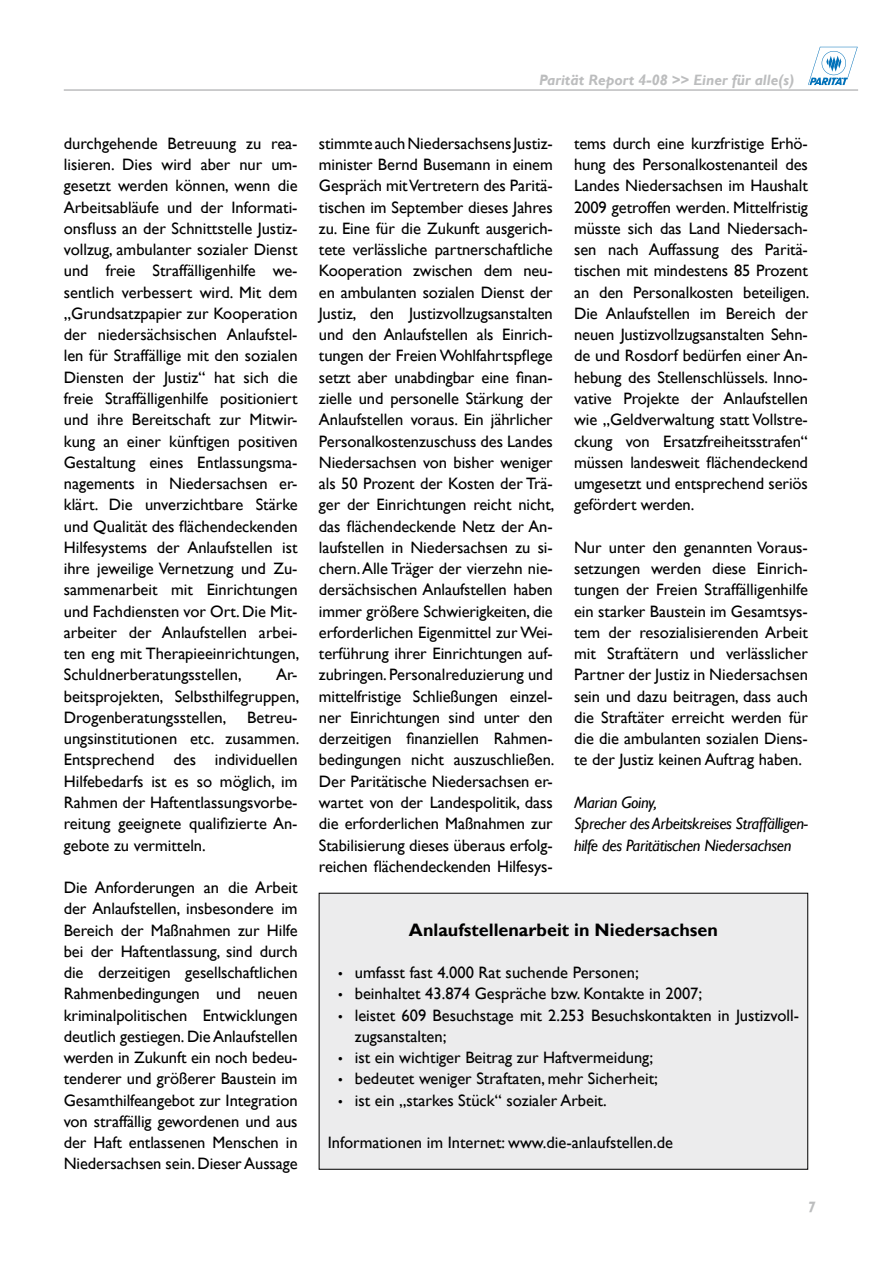
<style>
.page{position:relative;width:893px;height:1263px;background:#fff}
.page>*{position:absolute;margin:0;border:0;box-sizing:border-box;transform-origin:0 0}
.t1{font:700 18px "Gill Sans";color:#000}
.t2{font:16.5px/21.3px "Gill Sans";color:#000;text-align:justify}
.t3{font:italic 16.5px/21.3px "Gill Sans";letter-spacing:-.02em;color:#000}
.t4{font:16.5px/21.3px "Myriad Pro";color:#000;text-align:justify}
.t5{font:italic 700 15px "Gill Sans";color:#bcbdbe}
</style>
<div class="page">
<svg style="left:808px;top:47px;width:50px;height:38px"></svg>
<hr style="left:64px;top:89px;width:794px;height:2px;background:#bcbdbe">
<div style="left:319px;top:893px;width:489px;height:276px;background:#ececed"></div>
<p class="t5" style="left:539px;top:71px;width:257px">Parität Report 4-08 &gt;&gt; Einer für alle(s)</p>
<p class="t2" style="left:64px;top:133px;width:237px">durchgehende Betreuung zu rea&shy;lisieren. Dies wird aber nur um&shy;gesetzt werden können, wenn die Arbeitsabläufe und der Informati&shy;onsfluss an der Schnittstelle Justiz&shy;vollzug, ambulanter sozialer Dienst und freie Straffälligenhilfe we&shy;sentlich verbessert wird. Mit dem „Grundsatzpapier zur Kooperation der niedersächsischen Anlaufstel&shy;len für Straffällige mit den sozialen Diensten der Justiz“ hat sich die freie Straffälligenhilfe positioniert und ihre Bereitschaft zur Mitwir&shy;kung an einer künftigen positiven Gestaltung eines Entlassungsma&shy;nagements in Niedersachsen er&shy;klärt. Die unverzichtbare Stärke und Qualität des flächendeckenden Hilfesystems der Anlaufstellen ist ihre jeweilige Vernetzung und Zu&shy;sammenarbeit mit Einrichtungen und Fachdiensten vor Ort. Die Mit&shy;arbeiter der Anlaufstellen arbei&shy;ten eng mit Therapieeinrichtungen, Schuldnerberatungsstellen,</p>
<p class="t2" style="left:64px;top:664px;width:237px;text-indent:212px">Ar&shy;beitsprojekten, Selbsthilfegruppen, Drogenberatungsstellen,</p>
<p class="t2" style="left:64px;top:707px;width:237px;text-indent:183px">Betreu&shy;ungsinstitutionen etc. zusammen.<br>Entsprechend des individuellen Hilfebedarfs ist es so möglich, im Rahmen der Haftentlassungsvorbe&shy;reitung geeignete qualifizierte An&shy;gebote zu vermitteln.</p>
<p class="t2" style="left:64px;top:877px;width:235px">Die Anforderungen an die Arbeit der Anlaufstellen, insbesondere im Bereich der Maßnahmen zur Hilfe bei der Haftentlassung, sind durch die derzeitigen gesellschaftlichen Rahmenbedingungen und neuen kriminalpolitischen Entwicklungen deutlich gestiegen. Die Anlaufstellen werden in Zukunft ein noch bedeu&shy;tenderer und größerer Baustein im Gesamthilfeangebot zur Integration von straffällig gewordenen und aus der Haft entlassenen Menschen in Niedersachsen sein. Dieser Aussage</p>
<p class="t2" style="left:319px;top:133px;width:237px">stimmte auch Niedersachsens Justiz&shy;minister Bernd Busemann in einem Gespräch mit Vertretern des Paritä&shy;tischen im September dieses Jahres zu. Eine für die Zukunft ausgerich&shy;tete verlässliche partnerschaftliche Kooperation zwischen dem neu&shy;en ambulanten sozialen Dienst der Justiz, den Justizvollzugsanstalten und den Anlaufstellen als Einrich&shy;tungen der Freien Wohlfahrtspflege setzt aber unabdingbar eine finan&shy;zielle und personelle Stärkung der Anlaufstellen voraus. Ein jährlicher Personalkostenzuschuss des Landes Niedersachsen von bisher weniger als 50 Prozent der Kosten der Trä&shy;ger der Einrichtungen reicht nicht, das flächendeckende Netz der An&shy;laufstellen in Niedersachsen zu si&shy;chern. Alle Träger der vierzehn nie&shy;dersächsischen Anlaufstellen haben immer größere Schwierigkeiten, die erforderlichen Eigenmittel zur Wei&shy;terführung ihrer Einrichtungen auf&shy;zubringen. Personalreduzierung und mittelfristige Schließungen einzel&shy;ner Einrichtungen sind unter den derzeitigen finanziellen Rahmen&shy;bedingungen nicht auszuschließen.<br>Der Paritätische Niedersachsen er&shy;wartet von der Landespolitik, dass die erforderlichen Maßnahmen zur Stabilisierung dieses überaus erfolg&shy;reichen flächendeckenden Hilfesys-</p>
<p class="t2" style="left:574px;top:133px;width:237px">tems durch eine kurzfristige Erhö&shy;hung des Personalkostenanteil des Landes Niedersachsen im Haushalt 2009 getroffen werden. Mittelfristig müsste sich das Land Niedersach&shy;sen nach Auffassung des Paritä&shy;tischen mit mindestens 85 Prozent an den Personalkosten beteiligen.<br>Die Anlaufstellen im Bereich der neuen Justizvollzugsanstalten Sehn&shy;de und Rosdorf bedürfen einer An&shy;hebung des Stellenschlüssels. Inno&shy;vative Projekte der Anlaufstellen wie „Geldverwaltung statt Vollstre&shy;ckung von Ersatzfreiheitsstrafen“ müssen landesweit flächendeckend umgesetzt und entsprechend seriös gefördert werden.</p>
<p class="t2" style="left:574px;top:537px;width:235px">Nur unter den genannten Voraus&shy;setzungen werden diese Einrich&shy;tungen der Freien Straffälligenhilfe ein starker Baustein im Gesamtsys&shy;tem der resozialisierenden Arbeit mit Straftätern und verlässlicher Partner der Justiz in Niedersachsen sein und dazu beitragen, dass auch die Straftäter erreicht werden für die die ambulanten sozialen Diens&shy;te der Justiz keinen Auftrag haben.</p>
<p class="t3" style="left:574px;top:792px;width:235px">Marian Goiny,<br>Sprecher des Arbeitskreises Straffälligen&shy;hilfe des Paritätischen Niedersachsen</p>
<p class="t1" style="left:409px;top:919px;width:311px">Anlaufstellenarbeit in Niedersachsen</p>
<p class="t2" style="left:355px;top:962px;width:446px;text-align:left">umfasst fast 4.000 Rat suchende Personen;<br>beinhaltet 43.874 Gespräche bzw. Kontakte in 2007;<br>leistet 609 Besuchstage mit 2.253 Besuchskontakten in Justizvoll&shy;zugsanstalten;<br>ist ein wichtiger Beitrag zur Haftvermeidung;<br>bedeutet weniger Straftaten, mehr Sicherheit;<br>ist ein „starkes Stück“ sozialer Arbeit.</p>
<p class="t2" style="left:328px;top:1132px;width:347px">Informationen im Internet: www.die-anlaufstellen.de</p>
<p class="t4" style="left:338px;top:962px;width:6px">• • •</p>
<p class="t4" style="left:338px;top:1047px;width:6px">• • •</p>
</div>
